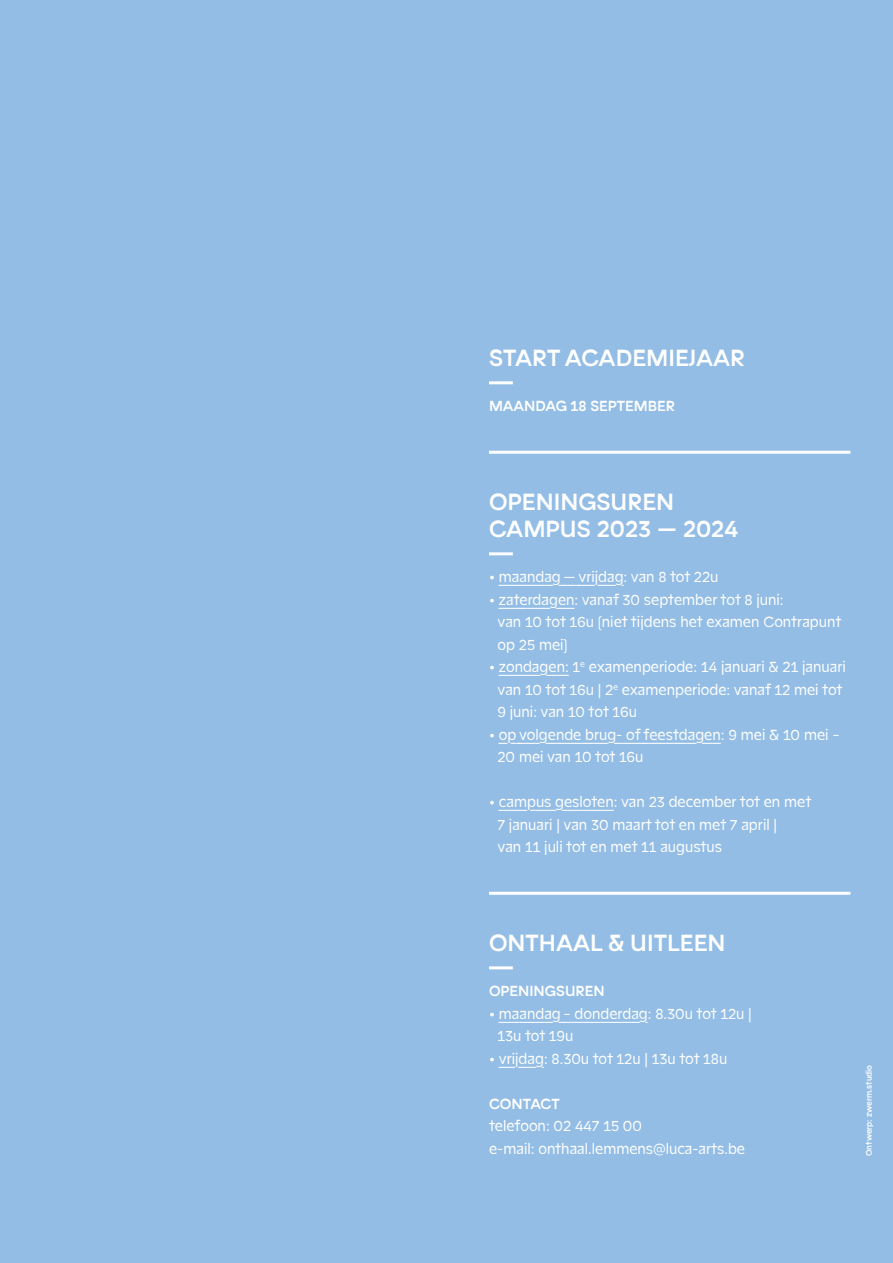
<style>
.page{position:relative;width:893px;height:1263px;background:#93bde5}
.page>*{position:absolute;margin:0;border:0;box-sizing:border-box;transform-origin:0 0}
.t1{font:700 24px/27px "LUCA";color:#fff}
.t2{font:15px/22.5px "LUCA";color:#fff}
.t3{font:700 15px "LUCA";color:#fff}
.t4{font:15px "LUCA Underline";color:#fff}
.t5{font:700 8.25px "LUCA";color:#fff}
.s1{font-family:"LUCA"}
.s2{font-family:"LUCA Underline"}
</style>
<div class="page">
<hr style="left:489px;top:381px;width:24px;height:3px;background:#fff">
<hr style="left:489px;top:451px;width:361px;height:3px;background:#fff">
<hr style="left:489px;top:552px;width:24px;height:3px;background:#fff">
<hr style="left:489px;top:892px;width:361px;height:3px;background:#fff">
<hr style="left:489px;top:966px;width:24px;height:3px;background:#fff">
<p class="t1" style="left:489px;top:344px;width:258px">START ACADEMIEJAAR</p>
<p class="t3" style="left:489px;top:395px;width:187px">MAANDAG 18 SEPTEMBER</p>
<p class="t1" style="left:489px;top:488px;width:251px">OPENINGSUREN<br>CAMPUS 2023 — 2024</p>
<p class="t4" style="left:489px;top:567px;width:231px"><span class="s1">•</span> maandag — vrijdag<span class="s1">: van 8 tot 22u</span></p>
<p class="t2" style="left:497px;top:588px;width:345px;text-indent:-9px">• <span class="s2">zaterdagen</span>: vanaf 30 september tot 8 juni:<br>van 10 tot 16u (niet tijdens het examen Contrapunt op 25 mei)</p>
<p class="t2" style="left:497px;top:656px;width:350px;text-indent:-9px">• <span class="s2">zondagen:</span> 1<sup>e</sup> examenperiode: 14 januari &amp; 21 januari van 10 tot 16u | 2<sup>e</sup> examenperiode: vanaf 12 mei tot<br>9 juni: van 10 tot 16u</p>
<p class="t2" style="left:497px;top:723px;width:344px;text-indent:-9px">• <span class="s2">op volgende brug- of feestdagen</span>: 9 mei &amp; 10 mei –<br>20 mei van 10 tot 16u</p>
<p class="t2" style="left:497px;top:791px;width:315px;text-indent:-9px">• <span class="s2">campus gesloten</span>: van 23 december tot en met<br>7 januari | van 30 maart tot en met 7 april |<br>van 11 juli tot en met 11 augustus</p>
<p class="t1" style="left:489px;top:929px;width:238px">ONTHAAL &amp; UITLEEN</p>
<p class="t3" style="left:489px;top:980px;width:117px">OPENINGSUREN</p>
<p class="t2" style="left:497px;top:1002px;width:256px;text-indent:-9px">• <span class="s2">maandag – donderdag</span>: 8.30u tot 12u |<br>13u tot 19u</p>
<p class="t2" style="left:489px;top:1047px;width:240px">• <span class="s2">vrijdag</span>: 8.30u tot 12u | 13u tot 18u</p>
<p class="t3" style="left:489px;top:1093px;width:72px">CONTACT</p>
<p class="t2" style="left:489px;top:1115px;width:154px">telefoon: 02 447 15 00</p>
<p class="t2" style="left:489px;top:1137px;width:258px">e-mail: onthaal.lemmens@luca-arts.be</p>
<p class="t5" style="left:863px;top:1156px;width:93px;rotate:-90deg">Ontwerp: zwerm.studio</p>
</div>
